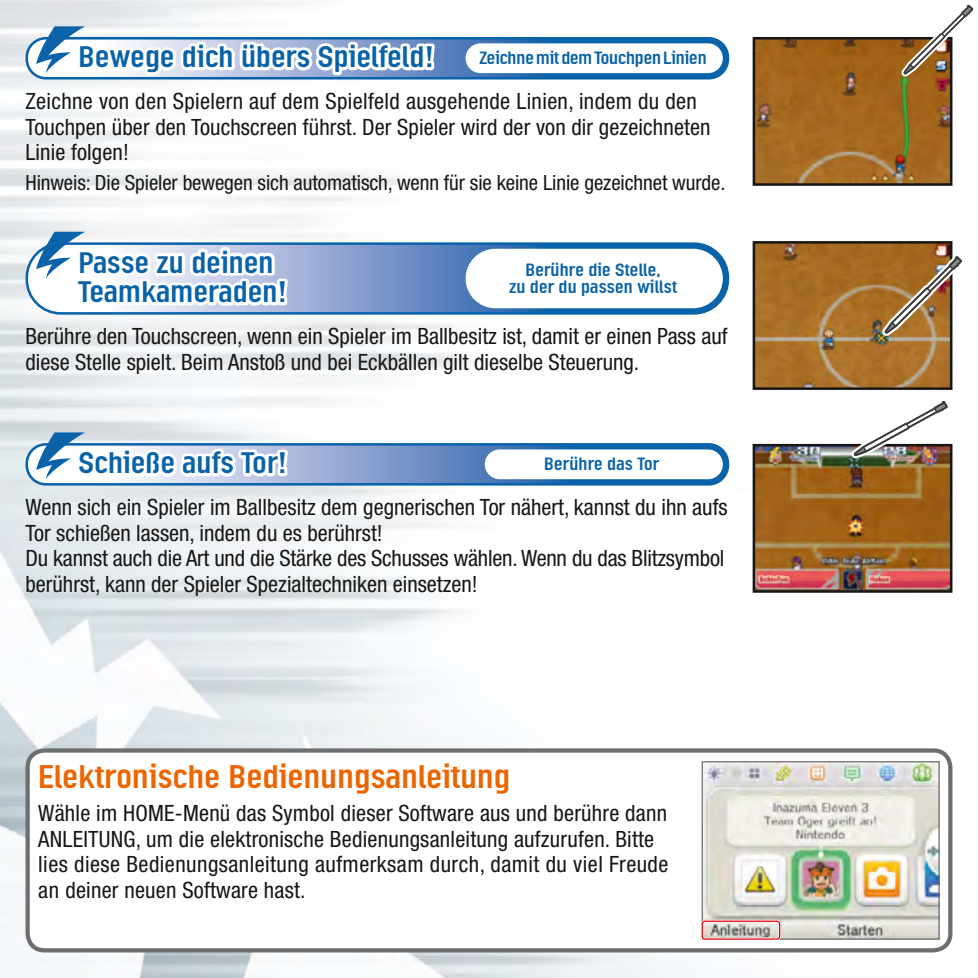
<style>
.page{position:relative;width:978px;height:978px;background:#fff}
.page>*{position:absolute;margin:0;border:0;box-sizing:border-box;transform-origin:0 0}
.t1{font:33px "Linotype Ordinar";color:#ec6500}
.t2{font:30px/29.7px "Linotype Ordinar";color:#0a62a8}
.t3{font:condensed 22.5px/25.5px "Helvetica Neue LT";color:#181716}
.t4{font:condensed 21px "Helvetica Neue LT";letter-spacing:-.005em;color:#181716}
.t5{font:18px/17.1px "Linotype Ordinar";color:#0a62a8;text-align:center}
</style>
<div class="page">
<img style="left:0;top:0;width:953px;height:978px">
<div style="left:28px;top:750px;width:922px;height:200px;background:#fff;border-radius:17px"></div>
<div style="left:26px;top:748px;width:926px;height:204px;border:4px solid #6e6e6e;border-radius:17px"></div>
<img style="left:704px;top:763px;width:234px;height:175px">
<div style="left:702px;top:761px;width:238px;height:179px;border:1px solid #6e6e6e"></div>
<svg style="left:27px;top:244px;width:701px;height:69px;background:#7797c8"></svg>
<div style="left:26px;top:242px;width:703px;height:73px;border:3px solid #0a62a8;border-radius:34px"></div>
<img style="left:751px;top:240px;width:211px;height:354px">
<svg style="left:751px;top:0;width:223px;height:187px"></svg>
<div style="left:701px;top:920px;width:80px;height:20px;border:3px solid #fff;border-radius:3px"></div>
<div style="left:702px;top:921px;width:78px;height:19px;border:1px solid #e3000b;border-radius:3px"></div>
<svg style="left:27px;top:23px;width:701px;height:76px"></svg>
<svg style="left:36px;top:227px;width:255px;height:84px"></svg>
<svg style="left:27px;top:428px;width:701px;height:74px"></svg>
<div style="left:466px;top:43px;width:257px;height:30px;background:#fff;border-radius:15px"></div>
<div style="left:466px;top:249px;width:257px;height:59px;background:#fff;border-radius:30px"></div>
<div style="left:485px;top:449px;width:238px;height:30px;background:#fff;border-radius:15px"></div>
<p class="t2" style="left:79px;top:42px;width:357px">Bewege dich übers Spielfeld!</p>
<p class="t5" style="left:479px;top:49px;width:229px">Zeichne mit dem Touchpen Linien</p>
<p class="t3" style="left:26px;top:88px;width:687px">Zeichne von den Spielern auf dem Spielfeld ausgehende Linien, indem du den<br>Touchpen über den Touchscreen führst. Der Spieler wird der von dir gezeichneten<br>Linie folgen!</p>
<p class="t4" style="left:26px;top:170px;width:701px">Hinweis: Die Spieler bewegen sich automatisch, wenn für sie keine Linie gezeichnet wurde.</p>
<p class="t2" style="left:79px;top:247px;width:210px">Passe zu deinen<br>Teamkameraden!</p>
<p class="t5" style="left:509px;top:261px;width:170px">Berühre die Stelle,<br>zu der du passen willst</p>
<p class="t3" style="left:26px;top:323px;width:704px">Berühre den Touchscreen, wenn ein Spieler im Ballbesitz ist, damit er einen Pass auf diese Stelle spielt. Beim Anstoß und bei Eckbällen gilt dieselbe Steuerung.</p>
<p class="t2" style="left:79px;top:448px;width:210px">Schieße aufs Tor!</p>
<p class="t5" style="left:544px;top:456px;width:116px">Berühre das Tor</p>
<p class="t3" style="left:26px;top:494px;width:704px">Wenn sich ein Spieler im Ballbesitz dem gegnerischen Tor nähert, kannst du ihn aufs Tor schießen lassen, indem du es berührst!<br>Du kannst auch die Art und die Stärke des Schusses wählen. Wenn du das Blitzsymbol berührst, kann der Spieler Spezialtechniken einsetzen!</p>
<p class="t1" style="left:38px;top:757px;width:474px">Elektronische Bedienungsanleitung</p>
<p class="t3" style="left:38px;top:800px;width:632px">Wähle im HOME-Menü das Symbol dieser Software aus und berühre dann ANLEITUNG, um die elektronische Bedienungsanleitung aufzurufen. Bitte lies diese Bedienungsanleitung aufmerksam durch, damit du viel Freude an deiner neuen Software hast.</p>
</div>
